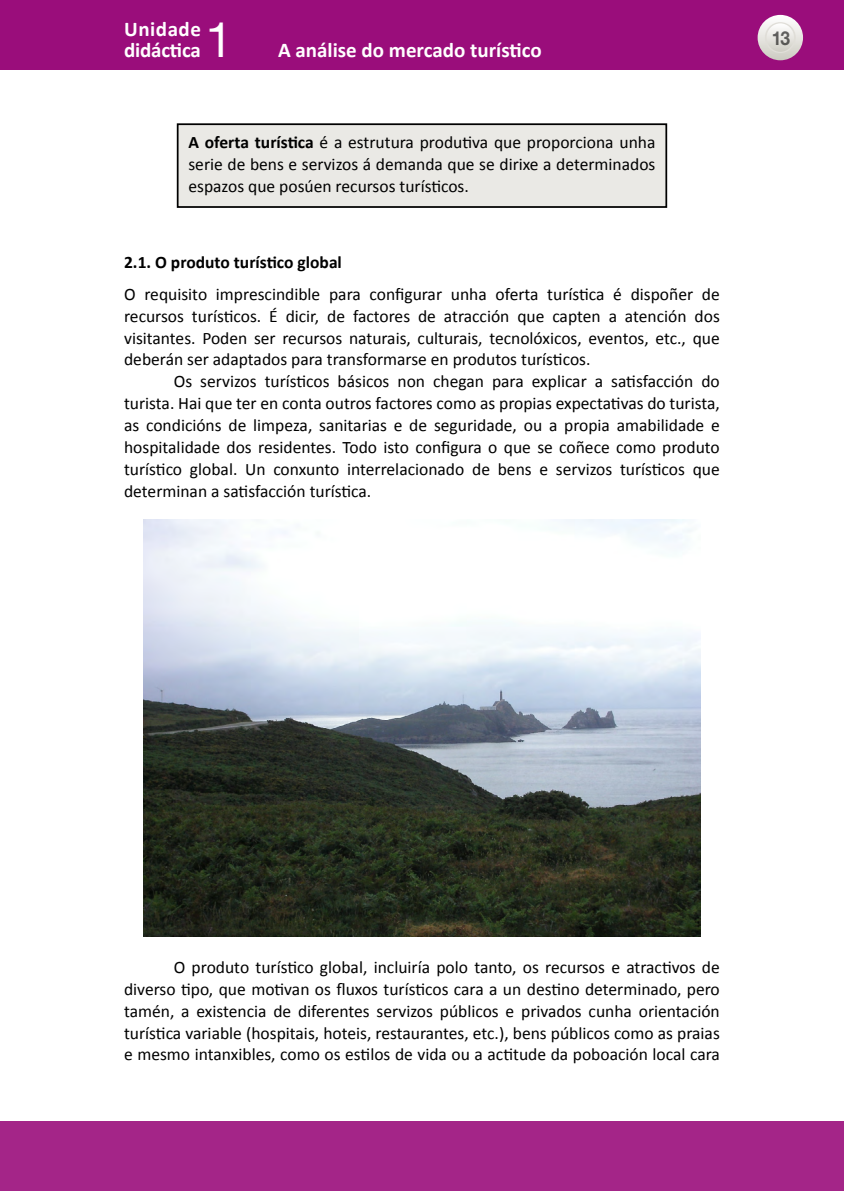
<style>
.page{position:relative;width:844px;height:1191px;background:#fff}
.page>*{position:absolute;margin:0;border:0;box-sizing:border-box;transform-origin:0 0}
.t1{font:49px "Helvetica Neue";color:#fff}
.t2{font:700 21px/21px "Calibri";color:#fff}
.t3{font:700 19.25px "Helvetica Neue";color:#000;scale:.9 1}
.TXTO___SANGRE{font:17.5px/21.9px "Calibri";color:#000;text-align:justify}
.TXTO_sin_sgre{font:17.5px/21.9px "Calibri";color:#000;text-align:justify}
._2º_Epigrafe{font:700 17.5px "Calibri";color:#000}
.s1{font-weight:700}
</style>
<div class="page">
<div style="left:0;top:0;width:843px;height:69px;background:#9a0d7b"></div>
<svg style="left:757px;top:15px;width:45px;height:45px"></svg>
<svg style="left:765px;top:23px;width:29px;height:29px"></svg>
<div style="left:764px;top:22px;width:31px;height:31px;border:1px solid #e0ded8;border-radius:50%"></div>
<div style="left:0;top:1121px;width:843px;height:70px;background:#a42588"></div>
<div style="left:178px;top:124px;width:488px;height:83px;background:#eae9e5"></div>
<div style="left:177px;top:123px;width:490px;height:85px;border:2px solid #000"></div>
<img style="left:144px;top:519px;width:556px;height:417px">
<p class="t2" style="left:124px;top:19px;width:78px">Unidade didáctica</p>
<h1 class="t1" style="left:205px;top:11px;width:29px">1</h1>
<p class="t2" style="left:278px;top:40px;width:265px">A análise do mercado turístico</p>
<p class="TXTO___SANGRE" style="left:188px;top:131px;width:468px"><span class="s1">A oferta turística</span> é a estrutura produtiva que proporciona unha serie de bens e servizos á demanda que se dirixe a determinados espazos que posúen recursos turísticos.</p>
<p class="_2º_Epigrafe" style="left:124px;top:251px;width:219px">2.1. O produto turístico global</p>
<p class="TXTO_sin_sgre" style="left:124px;top:283px;width:597px">O requisito imprescindible para configurar unha oferta turística é dispoñer de recursos turísticos. É dicir, de factores de atracción que capten a atención dos visitantes. Poden ser recursos naturais, culturais, tecnolóxicos, eventos, etc., que deberán ser adaptados para transformarse en produtos turísticos.</p>
<p class="TXTO___SANGRE" style="left:124px;top:370px;width:597px;text-indent:50px">Os servizos turísticos básicos non chegan para explicar a satisfacción do turista. Hai que ter en conta outros factores como as propias expectativas do turista, as condicións de limpeza, sanitarias e de seguridade, ou a propia amabilidade e hospitalidade dos residentes. Todo isto configura o que se coñece como produto turístico global. Un conxunto interrelacionado de bens e servizos turísticos que determinan a satisfacción turística.</p>
<p class="t3" style="left:770px;top:26px;width:23px">13</p>
<p class="TXTO___SANGRE" style="left:124px;top:956px;width:597px;text-indent:50px">O produto turístico global, incluiría polo tanto, os recursos e atractivos de diverso tipo, que motivan os fluxos turísticos cara a un destino determinado, pero tamén, a existencia de diferentes servizos públicos e privados cunha orientación turística variable (hospitais, hoteis, restaurantes, etc.), bens públicos como as praias e mesmo intanxibles, como os estilos de vida ou a actitude da poboación local cara</p>
</div>
